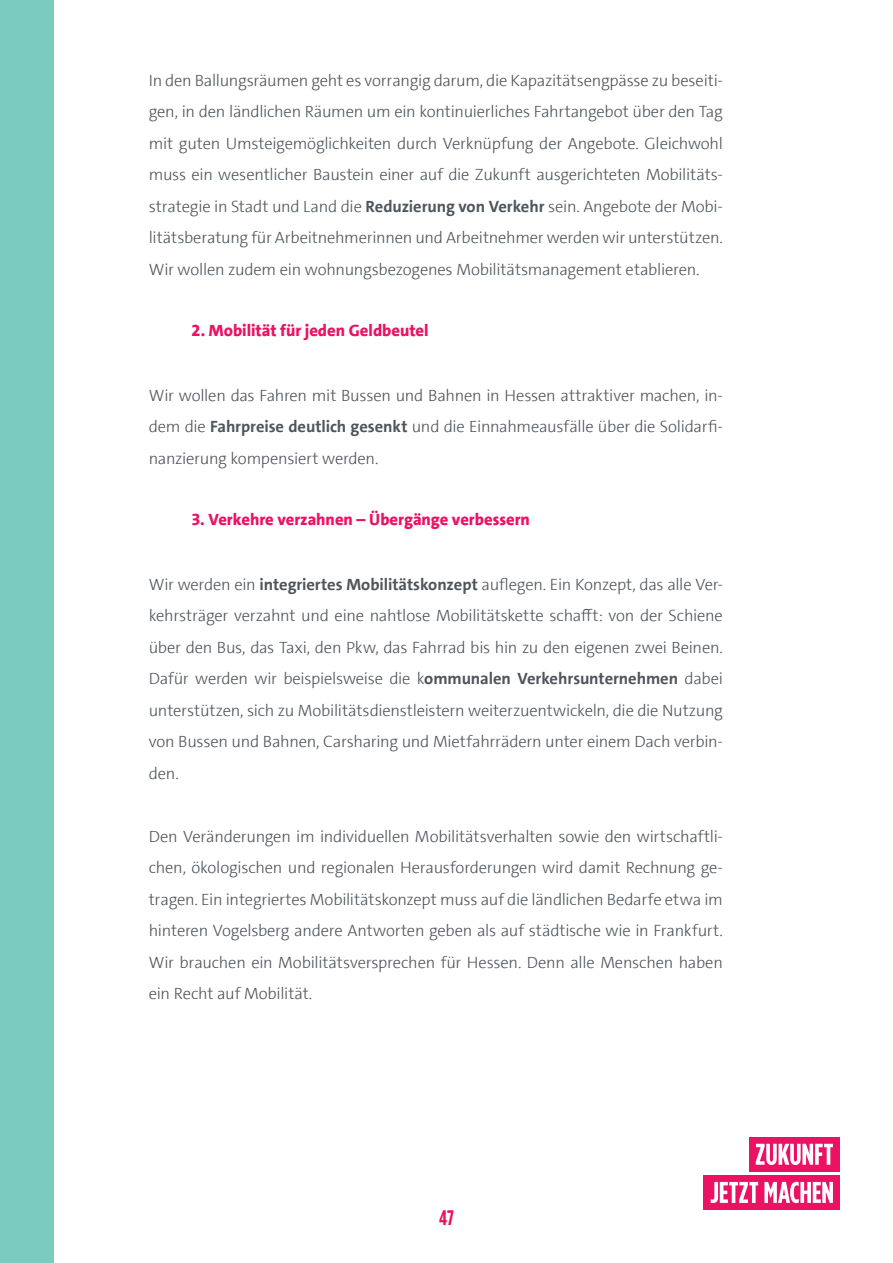
<style>
.page{position:relative;width:893px;height:1263px;background:#fff}
.page>*{position:absolute;margin:0;border:0;box-sizing:border-box;transform-origin:0 0}
.t1{font:700 21px "Gotham Condensed";color:#ec1163}
.t2{font:300 16.5px/31.5px "SPD The Sans";letter-spacing:-.015em;color:#4d545a;text-align:justify}
.t3{font:800 16.5px "SPD The Sans";color:#ec1163}
.s1{font-weight:700}
</style>
<div class="page">
<div style="left:0;top:0;width:53px;height:1263px;background:#7bcbbf"></div>
<div style="left:749px;top:1137px;width:91px;height:34px;background:#ec1163"></div>
<svg style="left:756px;top:1144px;width:77px;height:21px"></svg>
<div style="left:704px;top:1175px;width:136px;height:35px;background:#ec1163"></div>
<svg style="left:711px;top:1182px;width:122px;height:21px"></svg>
<p class="t2" style="left:149px;top:64px;width:576px">In den Ballungsräumen geht es vorrangig darum, die Kapazitätsengpässe zu beseiti&shy;gen, in den ländlichen Räumen um ein kontinuierliches Fahrtangebot über den Tag mit guten Umsteigemöglichkeiten durch Verknüpfung der Angebote. Gleichwohl muss ein wesentlicher Baustein einer auf die Zukunft ausgerichteten Mobilitäts&shy;strategie in Stadt und Land die <span class="s1">Reduzierung von Verkehr</span> sein. Angebote der Mobi&shy;litätsberatung für Arbeitnehmerinnen und Arbeitnehmer werden wir unterstützen.<br>Wir wollen zudem ein wohnungsbezogenes Mobilitätsmanagement etablieren.</p>
<p class="t3" style="left:191px;top:320px;width:239px">2. Mobilität für jeden Geldbeutel</p>
<p class="t2" style="left:149px;top:379px;width:576px">Wir wollen das Fahren mit Bussen und Bahnen in Hessen attraktiver machen, in&shy;dem die <span class="s1">Fahrpreise deutlich gesenkt</span> und die Einnahmeausfälle über die Solidarfi&shy;nanzierung kompensiert werden.</p>
<p class="t3" style="left:191px;top:509px;width:340px">3. Verkehre verzahnen – Übergänge verbessern</p>
<p class="t2" style="left:149px;top:568px;width:576px">Wir werden ein <span class="s1">integriertes Mobilitätskonzept</span> auflegen. Ein Konzept, das alle Ver&shy;kehrsträger verzahnt und eine nahtlose Mobilitätskette schafft: von der Schiene über den Bus, das Taxi, den Pkw, das Fahrrad bis hin zu den eigenen zwei Beinen.<br>Dafür werden wir beispielsweise die k<span class="s1">ommunalen Verkehrsunternehmen</span> dabei unterstützen, sich zu Mobilitätsdienstleistern weiterzuentwickeln, die die Nutzung von Bussen und Bahnen, Carsharing und Mietfahrrädern unter einem Dach verbin&shy;den.</p>
<p class="t2" style="left:149px;top:820px;width:576px">Den Veränderungen im individuellen Mobilitätsverhalten sowie den wirtschaftli&shy;chen, ökologischen und regionalen Herausforderungen wird damit Rechnung ge&shy;tragen. Ein integriertes Mobilitätskonzept muss auf die ländlichen Bedarfe etwa im hinteren Vogelsberg andere Antworten geben als auf städtische wie in Frankfurt.<br>Wir brauchen ein Mobilitätsversprechen für Hessen. Denn alle Menschen haben ein Recht auf Mobilität.</p>
<p class="t1" style="left:439px;top:1205px;width:16px">47</p>
</div>
